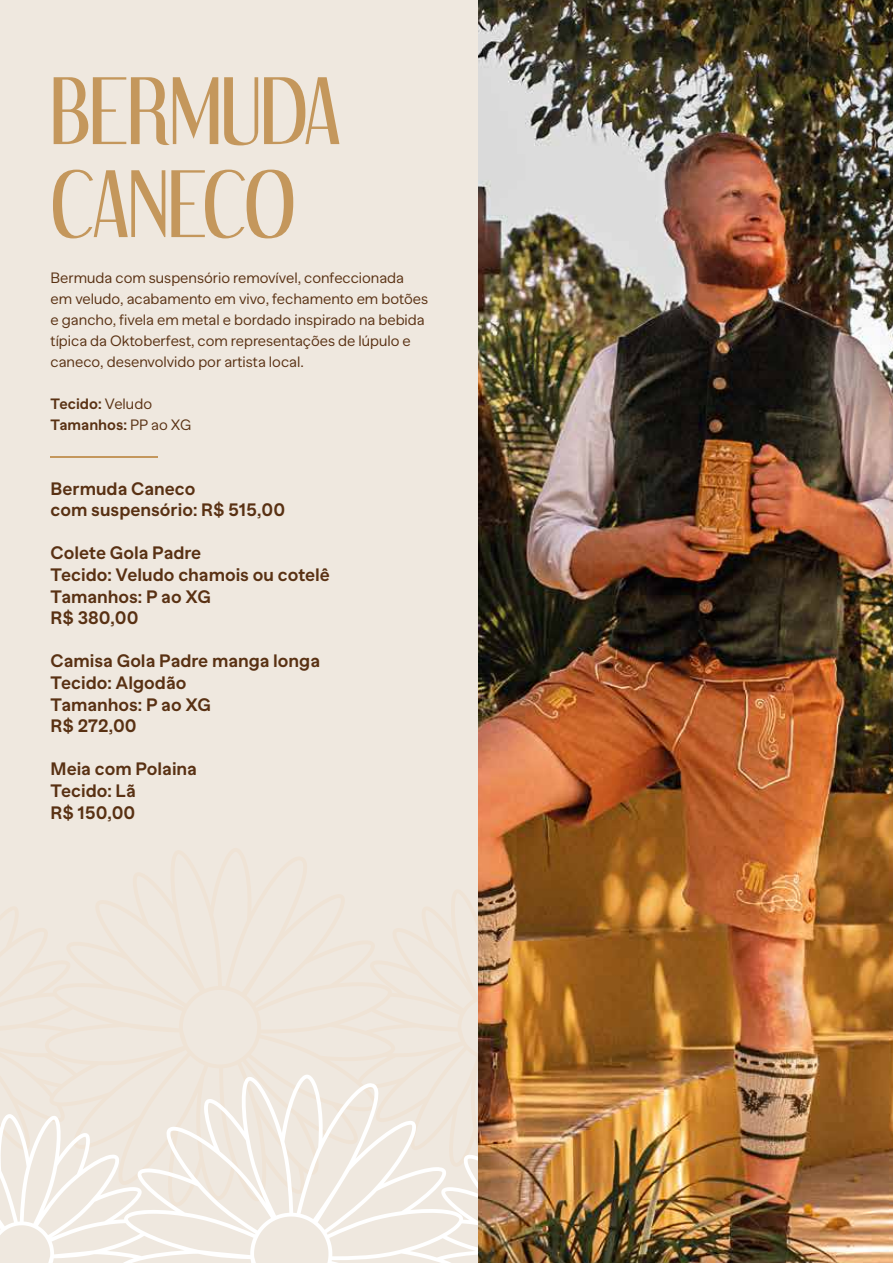
<style>
.page{position:relative;width:893px;height:1263px;background:#efe8df}
.page>*{position:absolute;margin:0;border:0;box-sizing:border-box;transform-origin:0 0}
.t1{font:83.7px/93px "Dream Orphans";color:#c4975c}
.t2{font:700 18px/21.6px "Banana Grotesk";color:#593113}
.t3{font:300 15px/21px "Banana Grotesk";color:#593113}
.t4{font:700 15px/21px "Banana Grotesk";color:#593113}
.s1{font-weight:300}
</style>
<div class="page">
<svg style="left:0;top:1075px;width:478px;height:188px"></svg>
<img style="left:478px;top:0;width:415px;height:1263px">
<hr style="left:51px;top:456px;width:107px;height:2px;background:#c4975c">
<h1 class="t1" style="left:51px;top:62px;width:291px">BERMUDA<br>CANECO</h1>
<p class="t3" style="left:51px;top:267px;width:379px">Bermuda com suspensório removível, confeccionada em veludo, acabamento em vivo, fechamento em botões e gancho, fivela em metal e bordado inspirado na bebida típica da Oktoberfest, com representações de lúpulo e caneco, desenvolvido por artista local.</p>
<p class="t4" style="left:51px;top:394px;width:142px">Tecido: <span class="s1">Veludo<br></span>Tamanhos: <span class="s1">PP ao XG</span></p>
<p class="t2" style="left:51px;top:478px;width:236px">Bermuda Caneco<br>com suspensório: R$ 515,00</p>
<p class="t2" style="left:51px;top:543px;width:281px">Colete Gola Padre<br>Tecido: Veludo chamois ou cotelê<br>Tamanhos: P ao XG<br>R$ 380,00</p>
<p class="t2" style="left:51px;top:651px;width:271px">Camisa Gola Padre manga longa<br>Tecido: Algodão<br>Tamanhos: P ao XG<br>R$ 272,00</p>
<p class="t2" style="left:51px;top:759px;width:148px">Meia com Polaina<br>Tecido: Lã<br>R$ 150,00</p>
</div>
